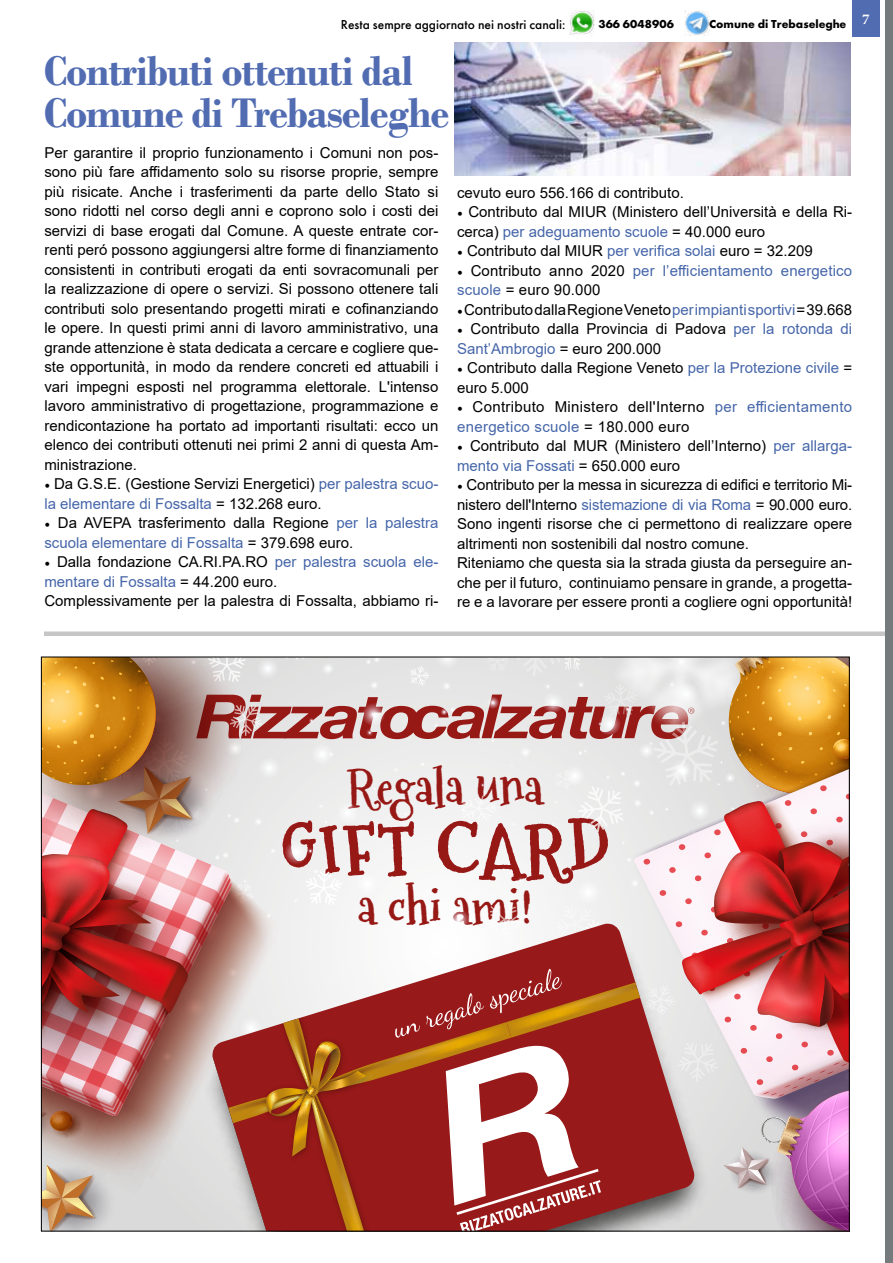
<style>
.page{position:relative;width:893px;height:1263px;background:#fff}
.page>*{position:absolute;margin:0;border:0;box-sizing:border-box;transform-origin:0 0}
.t1{font:700 67.65px "Mountainsof Christmas";letter-spacing:.055em;color:#971915}
.t2{font:700 49.05px "Mountainsof Christmas";color:#971915}
.t3{font:700 43.5px/42px "Bodoni";letter-spacing:-.03em;color:#526cb2}
.t4{font:15px/19.5px "Arial";color:#000}
.t5{font:15px/19.5px "Arial";letter-spacing:.02em;color:#000}
.t6{font:15px/19.5px "Arial";letter-spacing:.01em;color:#4666a9}
.t7{font:700 15px "Minion Pro";color:#fff}
.t8{font:500 13.5px "Futura PT";color:#000}
.t9{font:700 12px "Futura PT";color:#000}
.s1{font-family:"Minion Pro"}
.s2{color:#4666a9}
.s3{font-family:"Minion Pro";color:#000}
.s4{color:#000}
</style>
<div class="page">
<img style="left:455px;top:43px;width:395px;height:132px">
<div style="left:852px;top:0;width:27px;height:36px;background:#526cb2"></div>
<div style="left:44px;top:631px;width:849px;height:5px;background:#c6c6c6"></div>
<div style="left:885px;top:0;width:8px;height:1263px;background:#757a7d"></div>
<img style="left:685px;top:11px;width:24px;height:24px">
<img style="left:570px;top:11px;width:24px;height:24px">
<img style="left:43px;top:659px;width:805px;height:570px">
<p class="t8" style="left:341px;top:17px;width:226px">Resta sempre aggiornato nei nostri canali:</p>
<p class="t9" style="left:598px;top:16px;width:77px">366 6048906</p>
<p class="t9" style="left:709px;top:16px;width:139px">Comune di Trebaseleghe</p>
<h3 class="t3" style="left:44px;top:50px;width:407px">Contributi ottenuti dal<br>Comune di Trebaseleghe</h3>
<p class="t4" style="left:44px;top:143px;width:396px;text-align:justify">Per garantire il proprio funzionamento i Comuni non pos&shy;sono più fare affidamento solo su risorse proprie, sempre più risicate. Anche i trasferimenti da parte dello Stato si sono ridotti nel corso degli anni e coprono solo i costi dei servizi di base erogati dal Comune. A queste entrate cor&shy;renti peró possono aggiungersi altre forme di finanziamento consistenti in contributi erogati da enti sovracomunali per la realizzazione di opere o servizi. Si possono ottenere tali contributi solo presentando progetti mirati e cofinanziando le opere. In questi primi anni di lavoro amministrativo, una grande attenzione è stata dedicata a cercare e cogliere que&shy;ste opportunità, in modo da rendere concreti ed attuabili i vari impegni esposti nel programma elettorale. L'intenso lavoro amministrativo di progettazione, programmazione e rendicontazione ha portato ad importanti risultati: ecco un elenco dei contributi ottenuti nei primi 2 anni di questa Am&shy;ministrazione.</p>
<p class="t4" style="left:44px;top:474px;width:396px"><span class="s1">•</span> Da G.S.E. (Gestione Servizi Energetici) <span class="s2">per palestra scuo&shy;la elementare di Fossalta</span> = 132.268 euro.</p>
<p class="t4" style="left:44px;top:513px;width:396px"><span class="s1">•</span> Da AVEPA trasferimento dalla Regione <span class="s2">per la palestra scuola elementare di Fossalta</span> = 379.698 euro.</p>
<p class="t4" style="left:44px;top:552px;width:395px"><span class="s1">•</span> Dalla fondazione CA.RI.PA.RO <span class="s2">per palestra scuola ele&shy;mentare di Fossalta</span> = 44.200 euro.<br>Complessivamente per la palestra di Fossalta, abbiamo ri-</p>
<p class="t4" style="left:457px;top:183px;width:228px">cevuto euro 556.166 di contributo.</p>
<p class="t4" style="left:457px;top:202px;width:397px"><span class="s1">•</span> Contributo dal MIUR (Ministero dell’Università e della Ri&shy;cerca) <span class="s2">per adeguamento scuole</span> = 40.000 euro</p>
<p class="t4" style="left:457px;top:241px;width:357px"><span class="s1">•</span> Contributo dal MIUR <span class="s2">per verifica solai</span> euro = 32.209</p>
<p class="t6" style="left:457px;top:261px;width:397px"><span class="s3">•</span> <span class="s4">Contributo anno 2020</span> per l’efficientamento energetico scuole <span class="s4">= euro 90.000</span></p>
<p class="t4" style="left:457px;top:300px;width:397px"><span class="s1">•</span> Contributo dalla Regione Veneto <span class="s2">per impianti sportivi</span> = 39.668</p>
<p class="t4" style="left:457px;top:319px;width:397px"><span class="s1">•</span> Contributo dalla Provincia di Padova <span class="s2">per la rotonda di<br>Sant’Ambrogio</span> = euro 200.000</p>
<p class="t4" style="left:457px;top:358px;width:397px"><span class="s1">•</span> Contributo dalla Regione Veneto <span class="s2">per la Protezione civile</span> = euro 5.000</p>
<p class="t5" style="left:457px;top:397px;width:397px"><span class="s1">•</span> Contributo Ministero dell'Interno <span class="s2">per efficientamento energetico scuole</span> = 180.000 euro</p>
<p class="t4" style="left:457px;top:436px;width:397px"><span class="s1">•</span> Contributo dal MUR (Ministero dell’Interno) <span class="s2">per allarga&shy;mento via Fossati</span> = 650.000 euro</p>
<p class="t4" style="left:457px;top:475px;width:397px"><span class="s1">•</span> Contributo per la messa in sicurezza di edifici e territorio Mi&shy;nistero dell'Interno <span class="s2">sistemazione di via Roma</span> = 90.000 euro.<br>Sono ingenti risorse che ci permettono di realizzare opere altrimenti non sostenibili dal nostro comune.<br>Riteniamo che questa sia la strada giusta da perseguire an&shy;che per il futuro, continuiamo pensare in grande, a progetta&shy;re e a lavorare per essere pronti a cogliere ogni opportunità!</p>
<p class="t7" style="left:862px;top:8px;width:9px">7</p>
<h2 class="t2" style="left:347px;top:753px;width:198px">Regala una</h2>
<h1 class="t1" style="left:281px;top:804px;width:330px">GIFT CARD</h1>
<h2 class="t2" style="left:358px;top:874px;width:176px">a chi ami!</h2>
</div>
